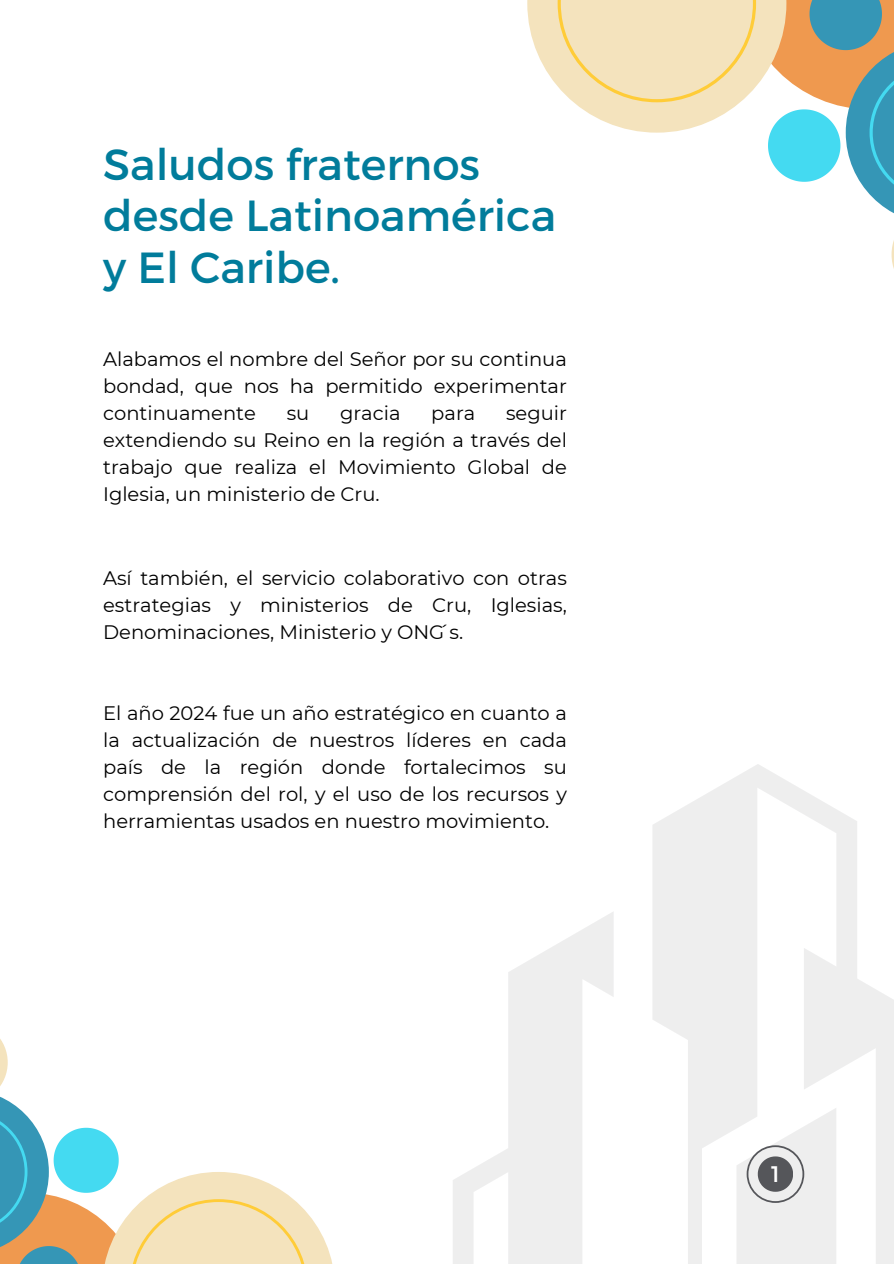
<style>
.page{position:relative;width:894px;height:1264px;background:#fff}
.page>*{position:absolute;margin:0;border:0;box-sizing:border-box;transform-origin:0 0}
.t1{font:43.5px/51.8px "Montserrat";color:#017c9b}
.t2{font:22.5px "Montserrat";color:#fff}
.t3{font:19.5px/27px "Montserrat";color:#000;text-align:justify}
</style>
<div class="page">
<svg style="left:508px;top:764px;width:385px;height:499px"></svg>
<svg style="left:527px;top:0;width:366px;height:265px"></svg>
<svg style="left:0;top:982px;width:566px;height:281px"></svg>
<svg style="left:746px;top:1145px;width:57px;height:57px"></svg>
<p class="t1" style="left:103px;top:136px;width:454px">Saludos fraternos desde Latinoamérica y El Caribe.</p>
<p class="t3" style="left:103px;top:345px;width:465px">Alabamos el nombre del Señor por su continua bondad, que nos ha permitido experimentar continuamente</p>
<p class="t3" style="left:103px;top:399px;width:465px;text-indent:403px">seguir extendiendo su Reino en la región a través del trabajo que realiza el Movimiento Global de Iglesia, un ministerio de Cru.</p>
<p class="t3" style="left:286px;top:399px;width:24px">su</p>
<p class="t3" style="left:340px;top:399px;width:62px">gracia</p>
<p class="t3" style="left:431px;top:399px;width:46px">para</p>
<h1 class="t3" style="left:103px;top:564px;width:465px">Así también, el servicio colaborativo con otras estrategias y ministerios de Cru, Iglesias, Denominaciones, Ministerio y ONG ́s.</h1>
<p class="t3" style="left:103px;top:699px;width:465px">El año 2024 fue un año estratégico en cuanto a la actualización de nuestros líderes en cada país de la región donde fortalecimos su comprensión del rol, y el uso de los recursos y herramientas usados en nuestro movimiento.</p>
<p class="t2" style="left:770px;top:1159px;width:10px">1</p>
</div>
